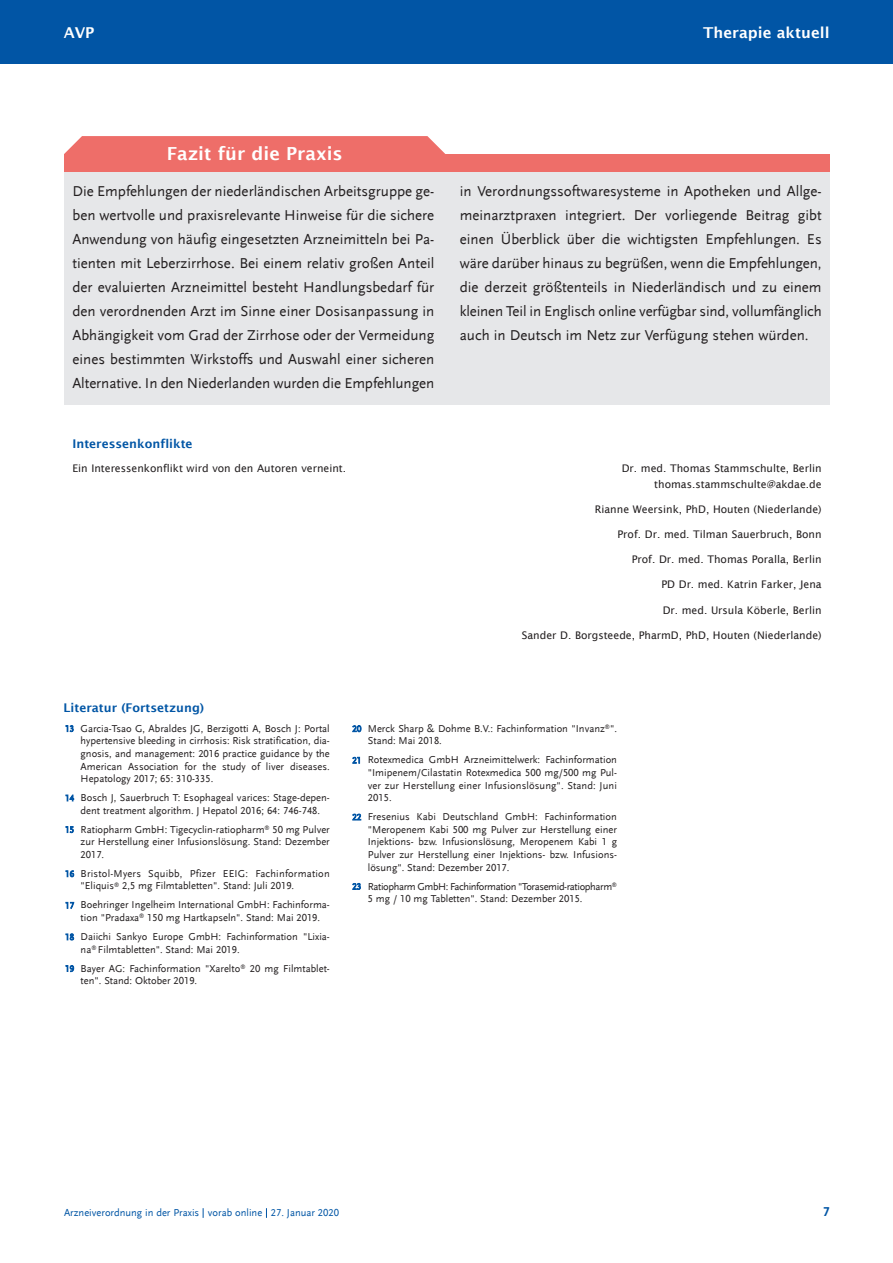
<style>
.page{position:relative;width:893px;height:1263px;background:#fff}
.page>*{position:absolute;margin:0;border:0;box-sizing:border-box;transform-origin:0 0}
.t1{font:600 18px "Lucida Sans";color:#fff}
.t2{font:15px/24px "Scala Sans LF";letter-spacing:-.005em;color:#231f20;text-align:justify}
.t3{font:600 15px "Lucida Sans";color:#fff}
.t4{font:700 13.5px "Scala Sans LF";color:#0155a5}
.t5{font:600 12px "Lucida Sans";color:#0155a5}
.t6{font:10.5px/12.6px "Scala Sans LF";color:#231f20;text-align:justify}
.t7{font:10.5px/15.6px "Lucida Sans";color:#231f20;text-align:right}
.t8{font:10.5px/12.6px "Scala Sans LF";letter-spacing:.02em;color:#231f20}
.t9{font:10.5px/12.6px "Scala Sans LF";letter-spacing:-.035em;color:#231f20}
.t10{font:10.5px "Scala Sans LF";color:#0155a5}
.s1{font-size:9px;color:#0155a5}
</style>
<div class="page">
<div style="left:0;top:0;width:892px;height:64px;background:#0155a5"></div>
<div style="left:64px;top:154px;width:765px;height:18px;background:#ee6e69"></div>
<div style="left:64px;top:172px;width:765px;height:233px;background:#e6e7e9"></div>
<svg style="left:64px;top:136px;width:381px;height:18px;background:#ee7570"></svg>
<h2 class="t3" style="left:64px;top:24px;width:32px">AVP</h2>
<h2 class="t3" style="left:703px;top:24px;width:128px">Therapie aktuell</h2>
<h1 class="t1" style="left:167px;top:143px;width:177px">Fazit für die Praxis</h1>
<p class="t2" style="left:72px;top:179px;width:363px">Die Empfehlungen der niederländischen Arbeitsgruppe ge&shy;ben wertvolle und praxisrelevante Hinweise für die sichere Anwendung von häufig eingesetzten Arzneimitteln bei Pa&shy;tienten mit Leberzirrhose. Bei einem relativ großen Anteil der evaluierten Arzneimittel besteht Handlungsbedarf für den verordnenden Arzt im Sinne einer Dosisanpassung in Abhängigkeit vom Grad der Zirrhose oder der Vermeidung eines bestimmten Wirkstoffs und Auswahl einer sicheren Alternative. In den Niederlanden wurden die Empfehlungen</p>
<p class="t2" style="left:460px;top:179px;width:363px">in Verordnungssoftwaresysteme in Apotheken und Allge&shy;meinarztpraxen integriert. Der vorliegende Beitrag gibt einen Überblick über die wichtigsten Empfehlungen. Es wäre darüber hinaus zu begrüßen, wenn die Empfehlungen, die derzeit größtenteils in Niederländisch und zu einem kleinen Teil in Englisch online verfügbar sind, vollumfänglich auch in Deutsch im Netz zur Verfügung stehen würden.</p>
<p class="t5" style="left:72px;top:436px;width:122px">Interessenkonflikte</p>
<p class="t7" style="left:72px;top:460px;width:275px">Ein Interessenkonflikt wird von den Autoren verneint.</p>
<p class="t7" style="left:622px;top:460px;width:201px">Dr. med. Thomas Stammschulte, Berlin thomas.stammschulte@akdae.de</p>
<p class="t7" style="left:595px;top:501px;width:228px">Rianne Weersink, PhD, Houten (Niederlande)</p>
<p class="t7" style="left:617px;top:526px;width:206px">Prof. Dr. med. Tilman Sauerbruch, Bonn</p>
<p class="t7" style="left:632px;top:551px;width:191px">Prof. Dr. med. Thomas Poralla, Berlin</p>
<p class="t7" style="left:661px;top:577px;width:162px">PD Dr. med. Katrin Farker, Jena</p>
<p class="t7" style="left:663px;top:602px;width:160px">Dr. med. Ursula Köberle, Berlin</p>
<p class="t7" style="left:522px;top:627px;width:301px">Sander D. Borgsteede, PharmD, PhD, Houten (Niederlande)</p>
<p class="t5" style="left:64px;top:700px;width:142px">Literatur (Fortsetzung)</p>
<p class="t6" style="left:81px;top:722px;width:251px;text-indent:-15px"><span class="s1">13</span> Garcia-Tsao G, Abraldes JG, Berzigotti A, Bosch J: Portal hypertensive bleeding in cirrhosis: Risk stratification, dia&shy;gnosis, and management: 2016 practice guidance by the American Association for the study of liver diseases.<br>Hepatology 2017; 65: 310-335.</p>
<p class="t6" style="left:65px;top:791px;width:266px;text-align:center"><span class="s1">14</span> Bosch J, Sauerbruch T: Esophageal varices: Stage-depen&shy;dent treatment algorithm. J Hepatol 2016; 64: 746-748.</p>
<p class="t6" style="left:81px;top:823px;width:251px;text-indent:-15px"><span class="s1">15</span> Ratiopharm GmbH: Tigecyclin-ratiopharm<sup>®</sup> 50 mg Pulver zur Herstellung einer Infusionslösung. Stand: Dezember 2017.</p>
<p class="t8" style="left:81px;top:867px;width:251px;text-indent:-15px"><span class="s1">16</span> Bristol-Myers Squibb, Pfizer EEIG: Fachinformation "Eliquis<sup>®</sup> 2,5 mg Filmtabletten". Stand: Juli 2019.</p>
<p class="t6" style="left:65px;top:899px;width:266px;text-align:center"><span class="s1">17</span> Boehringer Ingelheim International GmbH: Fachinforma&shy;tion "Pradaxa<sup>®</sup> 150 mg Hartkapseln". Stand: Mai 2019.</p>
<p class="t6" style="left:81px;top:930px;width:251px;text-indent:-15px"><span class="s1">18</span> Daiichi Sankyo Europe GmbH: Fachinformation "Lixia&shy;na<sup>®</sup> Filmtabletten". Stand: Mai 2019.</p>
<p class="t6" style="left:81px;top:962px;width:251px;text-indent:-15px"><span class="s1">19</span> Bayer AG: Fachinformation "Xarelto<sup>®</sup> 20 mg Filmtablet&shy;ten". Stand: Oktober 2019.</p>
<p class="t6" style="left:368px;top:722px;width:251px;text-indent:-16px"><span class="s1">20</span> Merck Sharp &amp; Dohme B.V.: Fachinformation "Invanz<sup>®</sup>".<br>Stand: Mai 2018.</p>
<p class="t6" style="left:368px;top:754px;width:251px;text-indent:-15px"><span class="s1">21</span> Rotexmedica GmbH Arzneimittelwerk: Fachinformation "Imipenem/Cilastatin Rotexmedica 500 mg/500 mg Pul&shy;ver zur Herstellung einer Infusionslösung". Stand: Juni 2015.</p>
<p class="t6" style="left:368px;top:811px;width:251px;text-indent:-16px"><span class="s1">22</span> Fresenius Kabi Deutschland GmbH: Fachinformation "Meropenem Kabi 500 mg Pulver zur Herstellung einer Injektions- bzw. Infusionslösung, Meropenem Kabi 1 g Pulver zur Herstellung einer Injektions- bzw. Infusions&shy;lösung". Stand: Dezember 2017.</p>
<p class="t9" style="left:368px;top:880px;width:251px;text-indent:-16px"><span class="s1">23</span> Ratiopharm GmbH: Fachinformation "Torasemid-ratiopharm<sup>®<br></sup>5 mg / 10 mg Tabletten". Stand: Dezember 2015.</p>
<p class="t10" style="left:64px;top:1207px;width:276px">Arzneiverordnung in der Praxis vorab online 27. Januar 2020</p>
<p class="t4" style="left:823px;top:1204px;width:8px">7</p>
</div>
